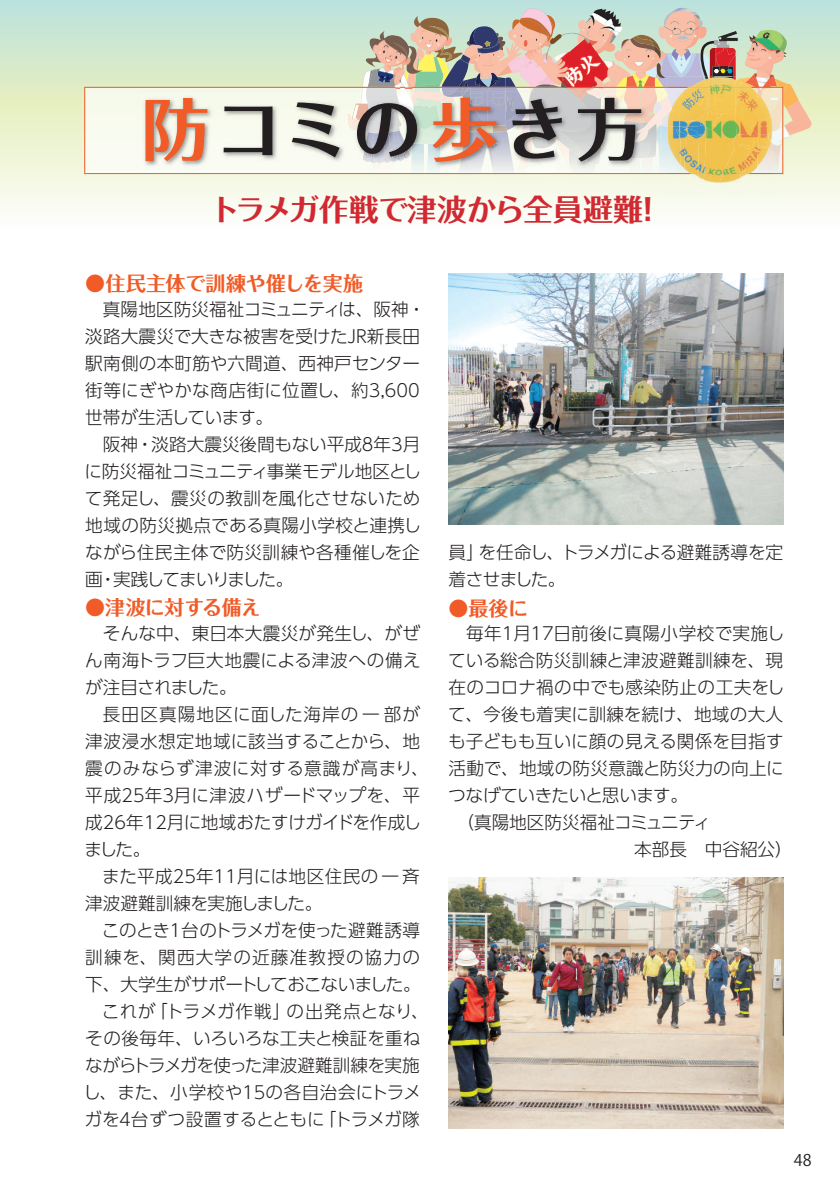
<style>
.page{position:relative;width:840px;height:1191px;background:#fff}
.page>*{position:absolute;margin:0;border:0;box-sizing:border-box;transform-origin:0 0}
.t1{font:67.8px "Folk Pro Bold 90 msp RKSJ H";letter-spacing:.065em;color:#231f20}
.t2{font:30px "Folk Pro Bold 90 msp RKSJ H";letter-spacing:-.025em;color:#d02931}
.t3{font:20px "Folk Pro Bold 90 msp RKSJ H";letter-spacing:-.015em;color:#f15b27}
.t4{font:17.6px/27px "UD Shin Go Pr 6 Light 90 msp RKSJ H";color:#231f20}
.t5{font:17.6px "UD Shin Go Pr 6 Light 90 msp RKSJ H";letter-spacing:-.03em;color:#231f20}
.t6{font:17.6px/27px "UD Shin Go Pr 6 Light 90 msp RKSJ H";letter-spacing:-.035em;color:#231f20}
.t7{font:17.6px "UD Shin Go Pr 6 Light 90 msp RKSJ H";letter-spacing:.02em;color:#231f20}
.t8{font:17.6px "UD Shin Go Pr 6 Light 90 msp RKSJ H";letter-spacing:.065em;color:#231f20}
.t9{font:17.6px "UD Shin Go Pr 6 Light 90 msp RKSJ H";letter-spacing:-.025em;color:#231f20}
.t10{font:16px "Koz Go Pro Regular 90 msp RKSJ H";color:#231f20}
.s1{color:#f15b27}
</style>
<div class="page">
<svg style="left:0;top:0;width:839px;height:386px"></svg>
<svg style="left:362px;top:197px;width:112px;height:54px"></svg>
<svg style="left:619px;top:197px;width:168px;height:61px"></svg>
<img style="left:426px;top:176px;width:13px;height:21px">
<img style="left:411px;top:176px;width:12px;height:21px">
<img style="left:453px;top:46px;width:7px;height:13px">
<img style="left:449px;top:48px;width:5px;height:11px">
<img style="left:426px;top:55px;width:23px;height:4px">
<img style="left:426px;top:57px;width:17px;height:16px">
<svg style="left:413px;top:15px;width:7px;height:12px"></svg>
<img style="left:414px;top:25px;width:5px;height:6px">
<img style="left:419px;top:18px;width:30px;height:15px">
<svg style="left:426px;top:33px;width:27px;height:22px"></svg>
<img style="left:428px;top:26px;width:20px;height:13px">
<img style="left:520px;top:176px;width:4px;height:8px">
<img style="left:519px;top:76px;width:3px;height:11px">
<img style="left:551px;top:15px;width:3px;height:14px">
<svg style="left:511px;top:19px;width:8px;height:12px"></svg>
<img style="left:512px;top:22px;width:10px;height:20px">
<img style="left:519px;top:18px;width:34px;height:20px">
<img style="left:520px;top:8px;width:31px;height:21px">
<img style="left:520px;top:19px;width:28px;height:17px">
<img style="left:500px;top:42px;width:22px;height:34px">
<svg style="left:557px;top:189px;width:41px;height:19px"></svg>
<svg style="left:496px;top:184px;width:41px;height:60px"></svg>
<img style="left:509px;top:176px;width:11px;height:21px">
<img style="left:493px;top:176px;width:16px;height:21px">
<img style="left:466px;top:33px;width:39px;height:23px">
<img style="left:473px;top:66px;width:3px;height:7px">
<img style="left:476px;top:66px;width:24px;height:7px">
<img style="left:473px;top:26px;width:26px;height:15px">
<img style="left:469px;top:28px;width:15px;height:13px">
<img style="left:452px;top:176px;width:27px;height:21px">
<img style="left:459px;top:176px;width:16px;height:19px">
<img style="left:441px;top:59px;width:27px;height:14px">
<img style="left:483px;top:39px;width:15px;height:2px">
<svg style="left:460px;top:41px;width:44px;height:25px"></svg>
<img style="left:593px;top:9px;width:11px;height:4px">
<img style="left:589px;top:13px;width:15px;height:16px">
<svg style="left:577px;top:15px;width:17px;height:14px"></svg>
<img style="left:521px;top:176px;width:37px;height:6px">
<img style="left:558px;top:176px;width:39px;height:21px">
<img style="left:659px;top:174px;width:39px;height:23px">
<img style="left:698px;top:183px;width:5px;height:14px">
<img style="left:679px;top:183px;width:4px;height:14px">
<img style="left:362px;top:70px;width:3px;height:17px">
<img style="left:374px;top:194px;width:5px;height:3px">
<img style="left:374px;top:176px;width:5px;height:18px">
<img style="left:379px;top:176px;width:24px;height:21px">
<img style="left:630px;top:176px;width:10px;height:21px">
<img style="left:642px;top:176px;width:9px;height:21px">
<img style="left:774px;top:174px;width:2px;height:23px">
<img style="left:718px;top:183px;width:27px;height:14px">
<img style="left:784px;top:100px;width:27px;height:35px">
<img style="left:782px;top:95px;width:4px;height:12px">
<img style="left:782px;top:125px;width:8px;height:14px">
<img style="left:786px;top:84px;width:12px;height:16px">
<svg style="left:411px;top:174px;width:28px;height:2px"></svg>
<svg style="left:493px;top:174px;width:28px;height:2px"></svg>
<img style="left:458px;top:174px;width:22px;height:2px">
<img style="left:521px;top:174px;width:40px;height:2px">
<svg style="left:630px;top:174px;width:21px;height:2px"></svg>
<svg style="left:426px;top:73px;width:92px;height:14px"></svg>
<svg style="left:570px;top:174px;width:25px;height:2px"></svg>
<svg style="left:372px;top:174px;width:18px;height:2px"></svg>
<svg style="left:84px;top:87px;width:698px;height:87px"></svg>
<img style="left:703px;top:174px;width:69px;height:9px">
<img style="left:667px;top:174px;width:31px;height:9px">
<svg style="left:698px;top:174px;width:5px;height:9px"></svg>
<svg style="left:679px;top:174px;width:5px;height:9px"></svg>
<svg style="left:728px;top:174px;width:14px;height:12px"></svg>
<img style="left:719px;top:174px;width:21px;height:9px">
<svg style="left:772px;top:131px;width:1px;height:18px"></svg>
<svg style="left:772px;top:97px;width:9px;height:6px"></svg>
<svg style="left:604px;top:8px;width:137px;height:116px;background:#cec4b9"></svg>
<img style="left:667px;top:87px;width:105px;height:87px">
<img style="left:448px;top:273px;width:334px;height:251px">
<img style="left:448px;top:877px;width:334px;height:251px">
<img style="left:365px;top:31px;width:61px;height:65px">
<img style="left:522px;top:29px;width:120px;height:64px">
<img style="left:715px;top:29px;width:71px;height:66px">
<h1 class="t1" style="left:142px;top:104px;width:503px"><span class="s1">防</span>コミの<span class="s1">歩</span>き方</h1>
<h2 class="t2" style="left:209px;top:198px;width:454px">トラメガ作戦で津波から全員避難！</h2>
<p class="t3" style="left:85px;top:276px;width:279px">●住民主体で訓練や催しを実施</p>
<p class="t4" style="left:85px;top:298px;width:341px;text-indent:18px">真陽地区防災福祉コミュニティは、阪神・淡路大震災で大きな被害を受けたJR新長田駅南側の本町筋や六間道、西神戸センター街等にぎやかな商店街に位置し、約3,600世帯が生活しています。</p>
<p class="t4" style="left:85px;top:433px;width:338px;text-align:justify;text-indent:18px">阪神・淡路大震災後間もない平成8年3月に防災福祉コミュニティ事業モデル地区として発足し、震災の教訓を風化させないため地域の防災拠点である真陽小学校と連携しながら住民主体で防災訓練や各種催しを企画・実践してまいりました。</p>
<p class="t3" style="left:85px;top:600px;width:177px">●津波に対する備え</p>
<p class="t4" style="left:85px;top:622px;width:336px;text-align:justify;text-indent:18px">そんな中、東日本大震災が発生し、がぜん南海トラフ巨大地震による津波への備えが注目されました。</p>
<p class="t4" style="left:85px;top:703px;width:345px;text-indent:18px">長田区真陽地区に面した海岸の一部が津波浸水想定地域に該当することから、地震のみならず津波に対する意識が高まり、平成25年3月に津波ハザードマップを、平成26年12月に地域おたすけガイドを作成しました。</p>
<p class="t4" style="left:85px;top:865px;width:336px;text-indent:17px">また平成25年11月には地区住民の一斉津波避難訓練を実施しました。</p>
<p class="t5" style="left:102px;top:924px;width:319px">このとき1台のトラメガを使った避難誘導</p>
<p class="t8" style="left:85px;top:951px;width:336px">訓練を、関西大学の近藤准教授の協力の</p>
<p class="t5" style="left:85px;top:978px;width:336px">下、大学生がサポートしておこないました。</p>
<p class="t4" style="left:102px;top:1000px;width:328px">これが「トラメガ作戦」の出発点となり、</p>
<p class="t4" style="left:85px;top:1027px;width:336px">その後毎年、いろいろな工夫と検証を重ね</p>
<p class="t5" style="left:85px;top:1059px;width:336px">ながらトラメガを使った津波避難訓練を実施</p>
<p class="t4" style="left:83px;top:1081px;width:339px">し、また、小学校や15の各自治会にトラメ</p>
<p class="t4" style="left:85px;top:1108px;width:336px">ガを4台ずつ設置するとともに「トラメガ隊</p>
<p class="t6" style="left:448px;top:541px;width:336px">員」を任命し、トラメガによる避難誘導を定着させました。</p>
<p class="t3" style="left:448px;top:600px;width:81px">●最後に</p>
<p class="t4" style="left:466px;top:622px;width:319px">毎年1月17日前後に真陽小学校で実施し</p>
<p class="t7" style="left:448px;top:654px;width:336px">ている総合防災訓練と津波避難訓練を、現</p>
<p class="t4" style="left:448px;top:676px;width:337px">在のコロナ禍の中でも感染防止の工夫をし</p>
<p class="t4" style="left:448px;top:703px;width:336px">て、今後も着実に訓練を続け、地域の大人</p>
<p class="t4" style="left:448px;top:730px;width:337px">も子どもも互いに顔の見える関係を目指す</p>
<p class="t4" style="left:448px;top:757px;width:336px">活動で、地域の防災意識と防災力の向上に</p>
<p class="t9" style="left:448px;top:789px;width:241px">つなげていきたいと思います。</p>
<p class="t4" style="left:456px;top:811px;width:256px">（真陽地区防災福祉コミュニティ</p>
<p class="t4" style="left:634px;top:838px;width:160px">本部長　中谷紹公）</p>
<p class="t10" style="left:793px;top:1154px;width:19px">48</p>
</div>
